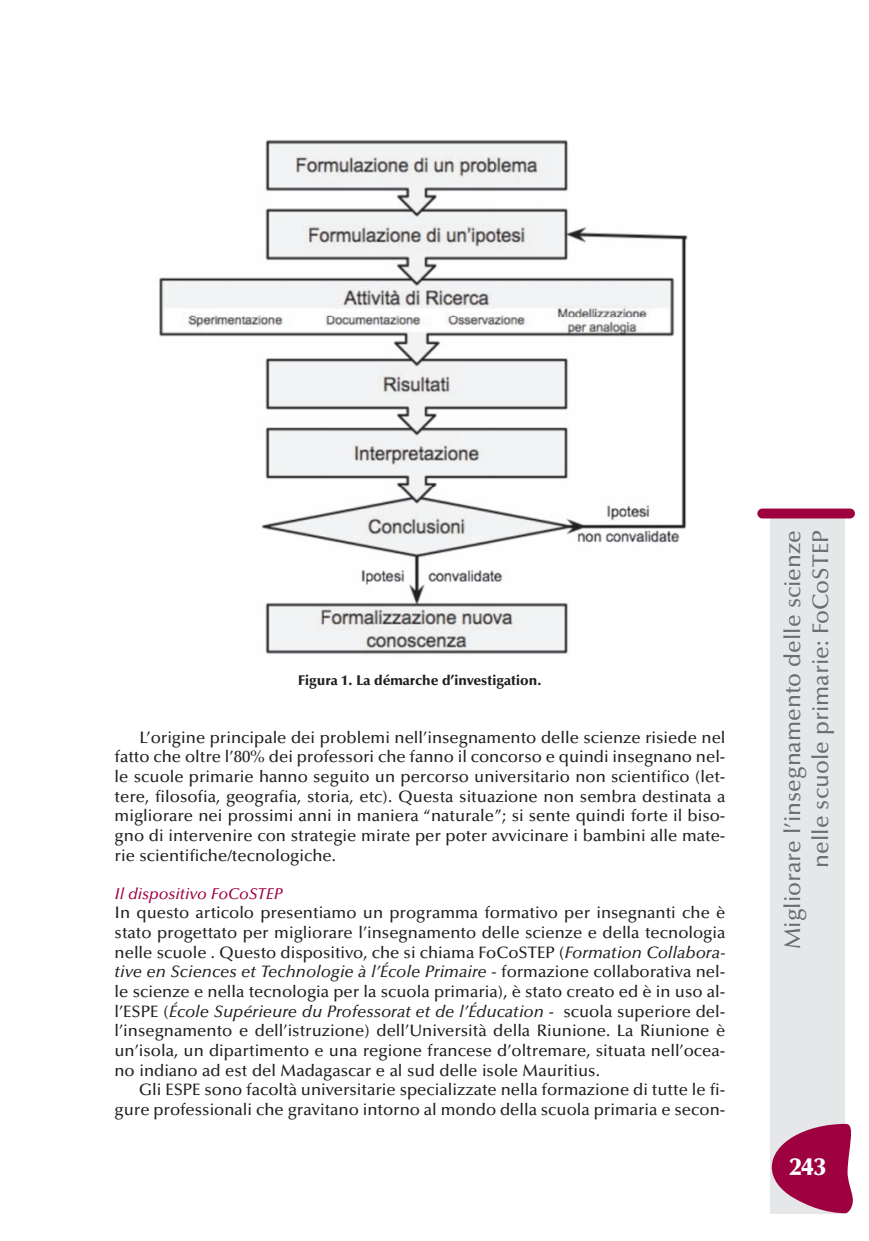
<style>
.page{position:relative;width:869px;height:1241px;background:#fff}
.page>*{position:absolute;margin:0;border:0;box-sizing:border-box;transform-origin:0 0}
.t1{font:900 24.5px "Optima";color:#fff}
.t2{font:500 22.75px/28px "Optima";color:#6c6d70;text-align:right}
.t3{font:500 16.62px/19.6px "Optima";color:#231f20;text-align:justify}
.t4{font:italic 500 15.75px "Optima";color:#9d0140}
.t5{font:900 14px "Optima";color:#231f20}
.s1{font-style:italic}
</style>
<div class="page">
<img style="left:159px;top:140px;width:529px;height:515px">
<div style="left:770px;top:516px;width:74px;height:697px;background:#e6e7e9"></div>
<div style="left:757px;top:508px;width:97px;height:10px;background:#9d0140;border-radius:5px"></div>
<svg style="left:771px;top:1123px;width:82px;height:89px"></svg>
<p class="t5" style="left:298px;top:674px;width:245px">Figura 1. La démarche d’investigation.</p>
<p class="t3" style="left:114px;top:729px;width:612px;text-indent:25px">L’origine principale dei problemi nell’insegnamento delle scienze risiede nel fatto che oltre l’80% dei professori che fanno il concorso e quindi insegnano nel&shy;le scuole primarie hanno seguito un percorso universitario non scientifico (let&shy;tere, filosofia, geografia, storia, etc). Questa situazione non sembra destinata a migliorare nei prossimi anni in maniera “naturale”; si sente quindi forte il biso&shy;gno di intervenire con strategie mirate per poter avvicinare i bambini alle mate&shy;rie scientifiche/tecnologiche.</p>
<p class="t4" style="left:115px;top:887px;width:169px">Il dispositivo FoCoSTEP</p>
<p class="t3" style="left:114px;top:904px;width:612px">In questo articolo presentiamo un programma formativo per insegnanti che è stato progettato per migliorare l’insegnamento delle scienze e della tecnologia nelle scuole . Questo dispositivo, che si chiama FoCoSTEP (<span class="s1">Formation Collabora&shy;tive en Sciences et Technologie à l’École Primaire -</span> formazione collaborativa nel&shy;le scienze e nella tecnologia per la scuola primaria), è stato creato ed è in uso al&shy;l’ESPE (<span class="s1">École Supérieure du Professorat et de l’Éducation -</span> scuola superiore del&shy;l’insegnamento e dell’istruzione) dell’Università della Riunione. La Riunione è un’isola, un dipartimento e una regione francese d’oltremare, situata nell’ocea&shy;no indiano ad est del Madagascar e al sud delle isole Mauritius.</p>
<p class="t3" style="left:114px;top:1081px;width:612px;text-align:right">Gli ESPE sono facoltà universitarie specializzate nella formazione di tutte le fi&shy;gure professionali che gravitano intorno al mondo della scuola primaria e secon-</p>
<h2 class="t2" style="left:780px;top:949px;width:420px;rotate:-90deg">Migliorare l’insegnamento delle scienze nelle scuole primarie: FoCoSTEP</h2>
<h1 class="t1" style="left:789px;top:1156px;width:38px">243</h1>
</div>
